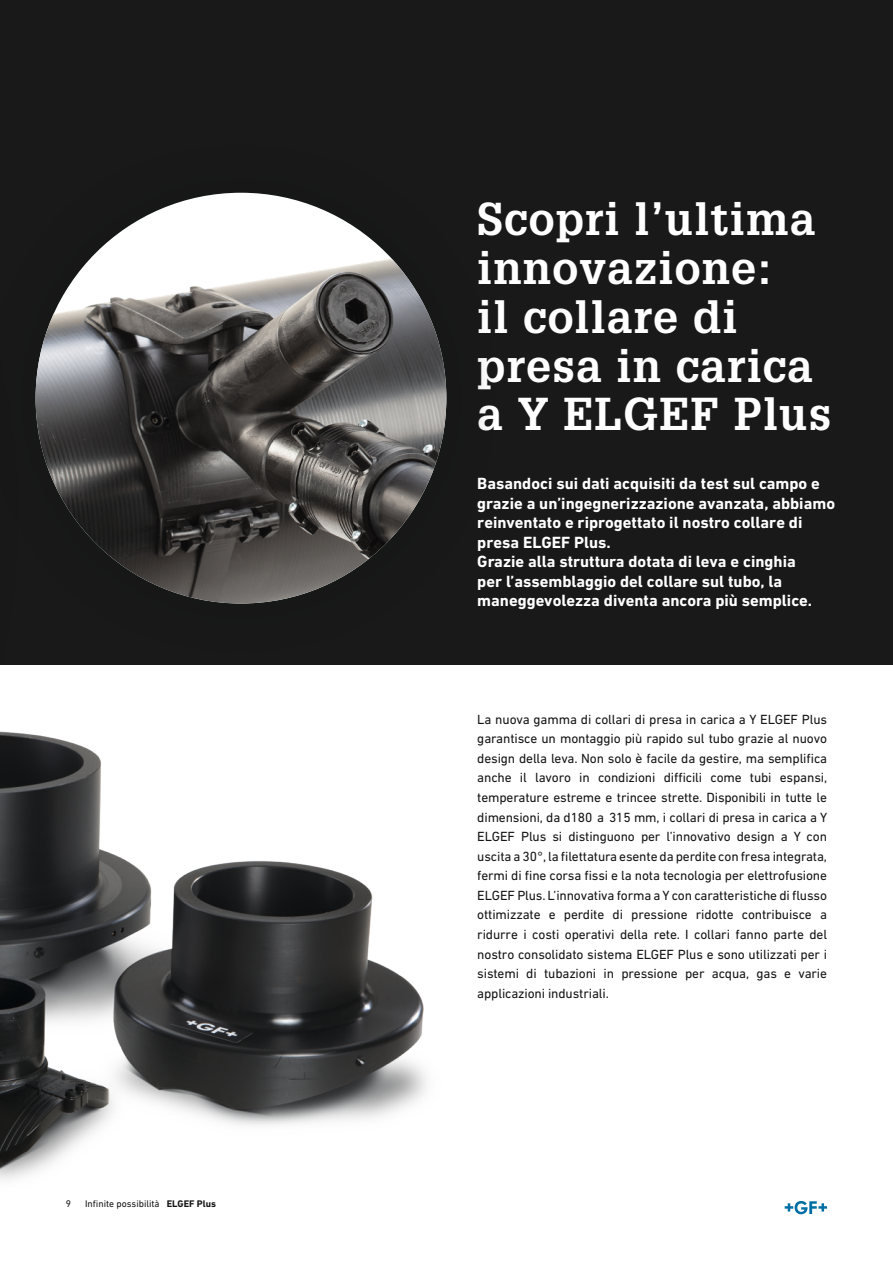
<style>
.page{position:relative;width:893px;height:1263px;background:#fff}
.page>*{position:absolute;margin:0;border:0;box-sizing:border-box;transform-origin:0 0}
.t1{font:700 45px/48.9px "Glypha LT Pro";letter-spacing:.025em;color:#fff}
.t2{font:700 16.5px/19.5px "DIN Next W1 G";color:#fff}
.t3{font:13.5px/19.5px "DIN Next W1 G";letter-spacing:-.01em;color:#131413;text-align:justify}
.t4{font:9.75px "DIN Next W1 G";color:#131413}
.s1{font-weight:700}
</style>
<div class="page">
<div style="left:0;top:0;width:893px;height:665px;background:#19191a"></div>
<img style="left:0;top:731px;width:427px;height:449px">
<svg style="left:785px;top:1201px;width:42px;height:13px"></svg>
<div style="left:0;top:142px;width:497px;height:512px;background:#131413"></div>
<img style="left:36px;top:193px;width:410px;height:410px;border-radius:205px">
<p class="t4" style="left:66px;top:1197px;width:7px">9</p>
<p class="t4" style="left:85px;top:1197px;width:133px">Infinite possibilità <span class="s1">ELGEF Plus</span></p>
<h1 class="t1" style="left:477px;top:193px;width:355px">Scopri l’ultima innovazione:<br>il collare di presa in carica a Y ELGEF Plus</h1>
<p class="t2" style="left:477px;top:474px;width:359px">Basandoci sui dati acquisiti da test sul campo e grazie a un’ingegnerizzazione avanzata, abbiamo reinventato e riprogettato il nostro collare di presa ELGEF Plus.<br>Grazie alla struttura dotata di leva e cinghia<br>per l’assemblaggio del collare sul tubo, la maneggevolezza diventa ancora più semplice.</p>
<p class="t3" style="left:477px;top:709px;width:351px">La nuova gamma di collari di presa in carica a Y ELGEF Plus garantisce un montaggio più rapido sul tubo grazie al nuovo design della leva. Non solo è facile da gestire, ma semplifica anche il lavoro in condizioni difficili come tubi espansi, temperature estreme e trincee strette. Disponibili in tutte le dimensioni, da d180 a 315 mm, i collari di presa in carica a Y ELGEF Plus si distinguono per l’innovativo design a Y con uscita a 30°, la filettatura esente da perdite con fresa integrata, fermi di fine corsa fissi e la nota tecnologia per elettrofusione ELGEF Plus. L’innovativa forma a Y con caratteristiche di flusso ottimizzate e perdite di pressione ridotte contribuisce a ridurre i costi operativi della rete. I collari fanno parte del nostro consolidato sistema ELGEF Plus e sono utilizzati per i sistemi di tubazioni in pressione per acqua, gas e varie applicazioni industriali.</p>
</div>
